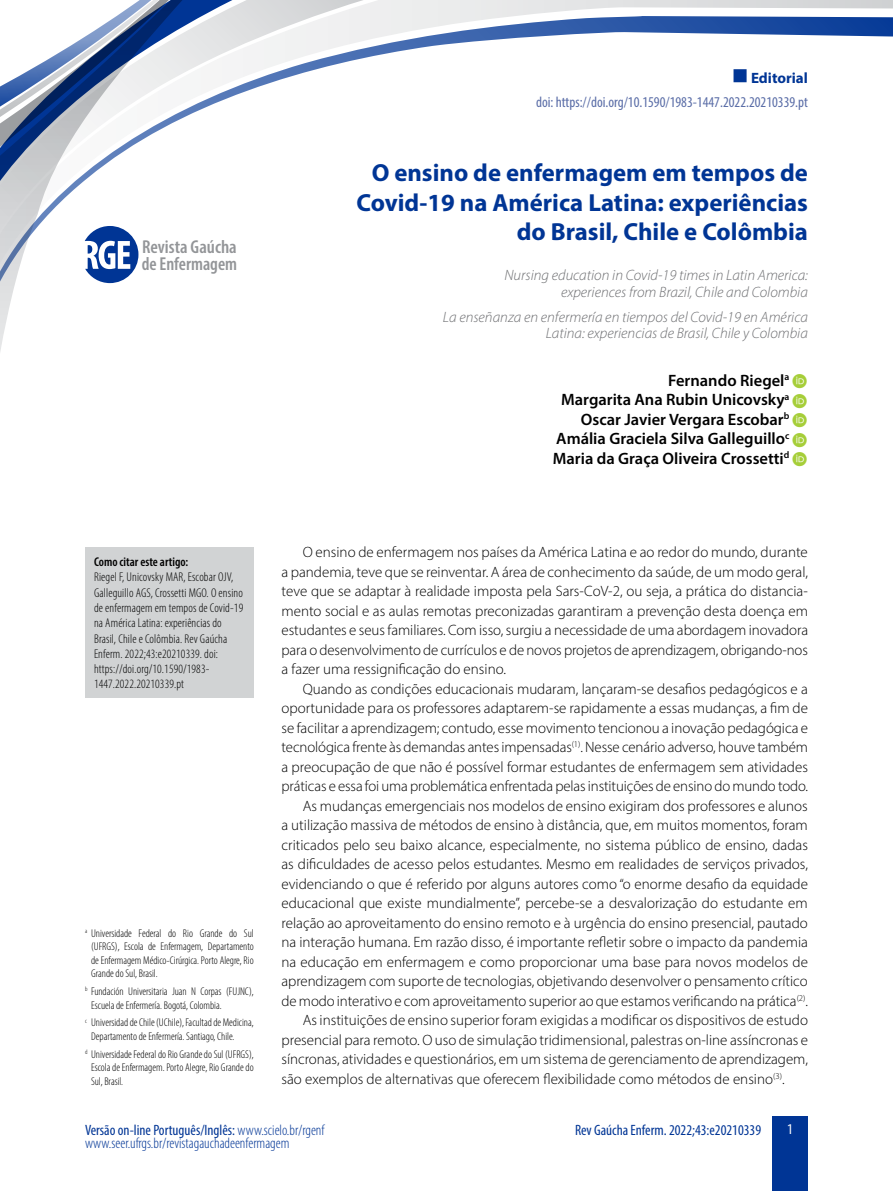
<style>
.page{position:relative;width:893px;height:1191px;background:#fff}
.page>*{position:absolute;margin:0;border:0;box-sizing:border-box;transform-origin:0 0}
.t1{font:700 24.75px/29.7px "Myriad Pro";color:#003595;text-align:right}
.t2{font:600 condensed 18.75px/16.6px "Myriad Pro";color:#939598}
.t3{font:600 16.5px/19.5px "Myriad Pro";color:#000;text-align:right}
.t4{font:300 15px/19.5px "Myriad Pro";color:#000;text-align:justify}
.t5{font:italic 300 15px/16.5px "Myriad Pro";color:#6d6e71;text-align:right}
.t6{font:condensed 15px "Myriad Pro";color:#003595}
.t7{font:condensed 15px "Myriad Pro";color:#5a6da7}
.t8{font:300 condensed 15px "Myriad Pro";color:#003595}
.t9{font:700 15px "Myriad Pro";color:#003595}
.t10{font:condensed 15px "Myriad Pro";color:#fff}
.t11{font:300 condensed 12.75px/15.3px "Myriad Pro";letter-spacing:.01em;color:#000}
.t12{font:600 condensed 12.75px "Myriad Pro";color:#000}
.t13{font:300 condensed 11.25px/13.5px "Myriad Pro";color:#000;text-align:justify}
.s1{font-weight:300}
</style>
<div class="page">
<svg style="left:202px;top:0;width:691px;height:109px"></svg>
<svg style="left:0;top:0;width:202px;height:352px"></svg>
<div style="left:772px;top:1116px;width:36px;height:75px;background:#003595"></div>
<svg style="left:85px;top:226px;width:53px;height:57px"></svg>
<div style="left:85px;top:547px;width:169px;height:151px;background:#d1d3d4"></div>
<svg style="left:734px;top:69px;width:13px;height:14px"></svg>
<p class="t9" style="left:751px;top:68px;width:58px">Editorial</p>
<p class="t2" style="left:142px;top:238px;width:97px">Revista Gaúcha de Enfermagem</p>
<p class="t7" style="left:536px;top:93px;width:273px">doi: https://doi.org/10.1590/1983-1447.2022.20210339.pt</p>
<h1 class="t1" style="left:356px;top:157px;width:453px">O ensino de enfermagem em tempos de<br>Covid-19 na América Latina: experiências do Brasil, Chile e Colômbia</h1>
<p class="t5" style="left:504px;top:267px;width:305px">Nursing education in Covid-19 times in Latin America: experiences from Brazil, Chile and Colombia</p>
<p class="t5" style="left:443px;top:308px;width:366px">La enseñanza en enfermería en tiempos del Covid-19 en América<br>Latina: experiencias de Brasil, Chile y Colombia</p>
<p class="t3" style="left:553px;top:370px;width:238px">Fernando Riegel<sup>a<br></sup>Margarita Ana Rubin Unicovsky<sup>a<br></sup>Oscar Javier Vergara Escobar<sup>b<br></sup>Amália Graciela Silva Galleguillo<sup>c<br></sup>Maria da Graça Oliveira Crossetti<sup>d</sup></p>
<p class="t12" style="left:94px;top:554px;width:96px">Como citar este artigo:</p>
<p class="t11" style="left:94px;top:569px;width:151px">Riegel F, Unicovsky MAR, Escobar OJV, Galleguillo AGS, Crossetti MGO. O ensino de enfermagem em tempos de Covid-19 na América Latina: experiências do Brasil, Chile e Colômbia. Rev Gaúcha Enferm. 2022;43:e20210339. doi: https://doi.org/10.1590/1983- 1447.2022.20210339.pt</p>
<p class="t13" style="left:91px;top:926px;width:164px;text-indent:-6px"><sup>a</sup> Universidade Federal do Rio Grande do Sul (UFRGS), Escola de Enfermagem, Departamento de Enfermagem Médico-Cirúrgica. Porto Alegre, Rio Grande do Sul, Brasil.</p>
<p class="t13" style="left:91px;top:984px;width:164px;text-indent:-6px"><sup>b</sup> Fundación Universitaria Juan N Corpas (FUJNC),<br>Escuela de Enfermería. Bogotá, Colombia.</p>
<p class="t13" style="left:91px;top:1015px;width:164px;text-indent:-6px"><sup>c</sup> Universidad de Chile (UChile), Facultad de Medicina,<br>Departamento de Enfermería. Santiago, Chile.</p>
<p class="t13" style="left:91px;top:1047px;width:164px;text-indent:-6px"><sup>d</sup> Universidade Federal do Rio Grande do Sul (UFRGS), Escola de Enfermagem. Porto Alegre, Rio Grande do Sul, Brasil.</p>
<p class="t4" style="left:281px;top:542px;width:528px;text-indent:21px">O ensino de enfermagem nos países da América Latina e ao redor do mundo, durante a pandemia, teve que se reinventar. A área de conhecimento da saúde, de um modo geral, teve que se adaptar à realidade imposta pela Sars-CoV-2, ou seja, a prática do distancia&shy;mento social e as aulas remotas preconizadas garantiram a prevenção desta doença em estudantes e seus familiares. Com isso, surgiu a necessidade de uma abordagem inovadora para o desenvolvimento de currículos e de novos projetos de aprendizagem, obrigando-nos a fazer uma ressignificação do ensino.</p>
<p class="t4" style="left:303px;top:679px;width:507px">Quando as condições educacionais mudaram, lançaram-se desafios pedagógicos e a</p>
<p class="t4" style="left:281px;top:698px;width:528px">oportunidade para os professores adaptarem-se rapidamente a essas mudanças, a fim de</p>
<p class="t4" style="left:281px;top:718px;width:528px">se facilitar a aprendizagem; contudo, esse movimento tencionou a inovação pedagógica e</p>
<p class="t4" style="left:281px;top:737px;width:528px">tecnológica frente às demandas antes impensadas<sup>(1)</sup>. Nesse cenário adverso, houve também</p>
<p class="t4" style="left:281px;top:757px;width:528px">a preocupação de que não é possível formar estudantes de enfermagem sem atividades</p>
<p class="t4" style="left:281px;top:776px;width:528px">práticas e essa foi uma problemática enfrentada pelas instituições de ensino do mundo todo.</p>
<p class="t4" style="left:303px;top:796px;width:507px">As mudanças emergenciais nos modelos de ensino exigiram dos professores e alunos</p>
<p class="t4" style="left:281px;top:815px;width:528px">a utilização massiva de métodos de ensino à distância, que, em muitos momentos, foram</p>
<p class="t4" style="left:281px;top:835px;width:528px">criticados pelo seu baixo alcance, especialmente, no sistema público de ensino, dadas</p>
<p class="t4" style="left:281px;top:854px;width:528px">as dificuldades de acesso pelos estudantes. Mesmo em realidades de serviços privados,</p>
<p class="t4" style="left:281px;top:874px;width:528px">evidenciando o que é referido por alguns autores como “o enorme desafio da equidade</p>
<p class="t4" style="left:281px;top:893px;width:528px">educacional que existe mundialmente”, percebe-se a desvalorização do estudante em</p>
<p class="t4" style="left:281px;top:913px;width:528px">relação ao aproveitamento do ensino remoto e à urgência do ensino presencial, pautado</p>
<p class="t4" style="left:281px;top:932px;width:528px">na interação humana. Em razão disso, é importante refletir sobre o impacto da pandemia</p>
<p class="t4" style="left:281px;top:952px;width:528px">na educação em enfermagem e como proporcionar uma base para novos modelos de</p>
<p class="t4" style="left:281px;top:971px;width:528px">aprendizagem com suporte de tecnologias, objetivando desenvolver o pensamento crítico</p>
<p class="t4" style="left:281px;top:991px;width:528px">de modo interativo e com aproveitamento superior ao que estamos verificando na prática<sup>(2)</sup>.</p>
<p class="t4" style="left:303px;top:1010px;width:507px">As instituições de ensino superior foram exigidas a modificar os dispositivos de estudo</p>
<p class="t4" style="left:281px;top:1030px;width:528px">presencial para remoto. O uso de simulação tridimensional, palestras on-line assíncronas e</p>
<p class="t4" style="left:281px;top:1049px;width:528px">síncronas, atividades e questionários, em um sistema de gerenciamento de aprendizagem,</p>
<p class="t4" style="left:281px;top:1069px;width:505px">são exemplos de alternativas que oferecem flexibilidade como métodos de ensino<sup>(3)</sup>.</p>
<p class="t6" style="left:85px;top:1121px;width:241px">Versão on-line Português/Inglês: <span class="s1">www.scielo.br/rgenf</span></p>
<p class="t8" style="left:85px;top:1134px;width:206px">www.seer.ufrgs.br/revistagauchadeenfermagem</p>
<p class="t6" style="left:575px;top:1121px;width:188px">Rev Gaúcha Enferm. 2022;43:e20210339</p>
<p class="t10" style="left:787px;top:1120px;width:7px">1</p>
</div>
